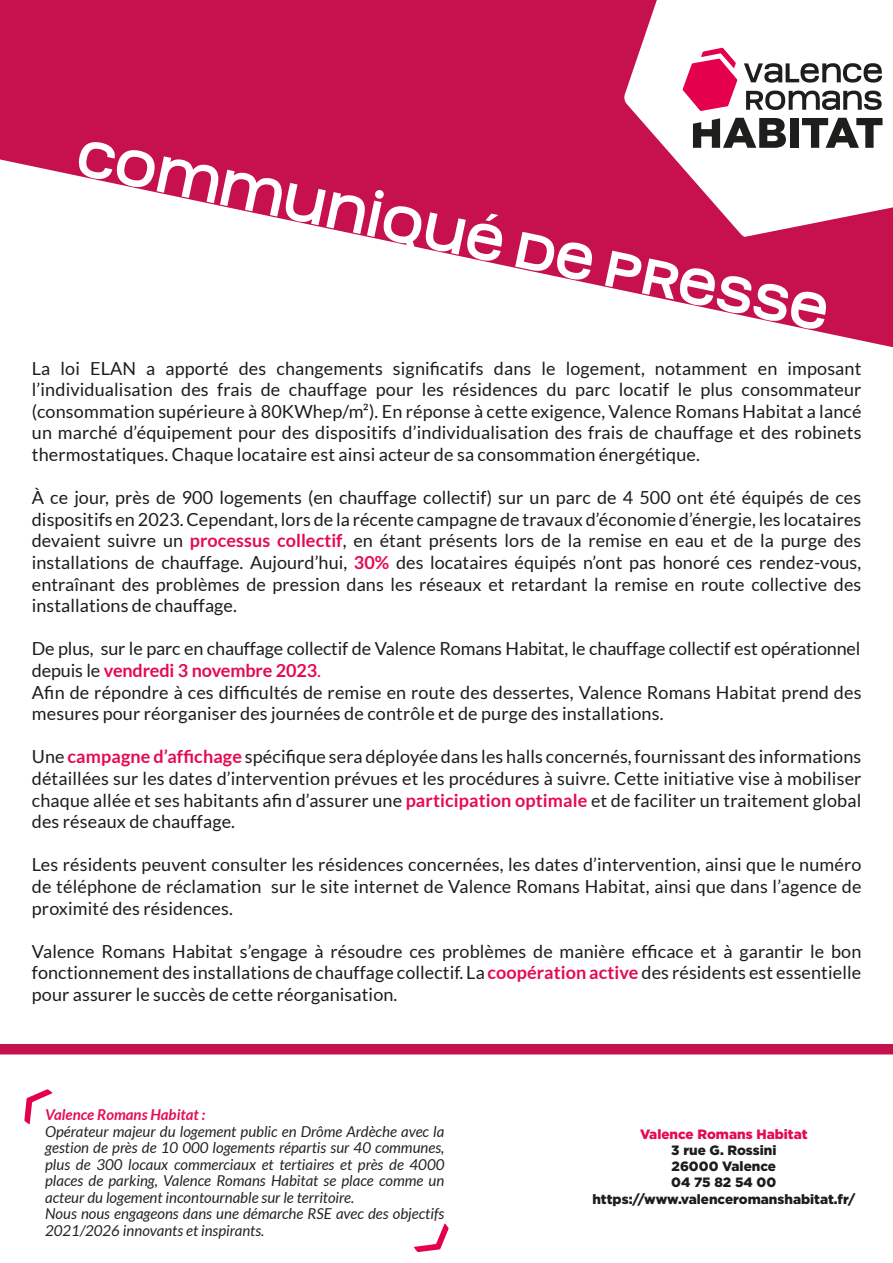
<style>
.page{position:relative;width:893px;height:1263px;background:#fff}
.page>*{position:absolute;margin:0;border:0;box-sizing:border-box;transform-origin:0 0}
.t1{font:18px/21.6px "Lato";letter-spacing:.01em;color:#1d1d1b;text-align:justify}
.t2{font:italic 15px/16.5px "Lato";color:#1d1d1b}
.t3{font:italic 700 15px "Lato";color:#e5054f}
.t4{font:900 13.5px/16.2px "Gotham";color:#1d1d1b;text-align:center}
.t5{font:900 13.5px "Gotham";color:#e50a50}
.s1{font-weight:700;color:#e50a50}
.s2{color:#e50a50}
</style>
<div class="page">
<svg style="left:0;top:0;width:893px;height:348px"></svg>
<svg style="left:78px;top:141px;width:424px;height:120px"></svg>
<svg style="left:515px;top:232px;width:77px;height:48px"></svg>
<svg style="left:605px;top:251px;width:221px;height:78px"></svg>
<svg style="left:414px;top:1223px;width:35px;height:29px"></svg>
<div style="left:0;top:1044px;width:893px;height:10px;background:#c6114f"></div>
<svg style="left:24px;top:1089px;width:28px;height:35px"></svg>
<p class="t1" style="left:32px;top:357px;width:831px">La loi ELAN a apporté des changements significatifs dans le logement, notamment en imposant l’individualisation des frais de chauffage pour les résidences du parc locatif le plus consommateur (consommation supérieure à 80KWhep/m²). En réponse à cette exigence, Valence Romans Habitat a lancé un marché d’équipement pour des dispositifs d’individualisation des frais de chauffage et des robinets thermostatiques. Chaque locataire est ainsi acteur de sa consommation énergétique.</p>
<p class="t1" style="left:32px;top:487px;width:831px">À ce jour, près de 900 logements (en chauffage collectif) sur un parc de 4 500 ont été équipés de ces dispositifs en 2023. Cependant, lors de la récente campagne de travaux d’économie d’énergie, les locataires devaient suivre un <span class="s1">processus collectif</span>, en étant présents lors de la remise en eau et de la purge des installations de chauffage. Aujourd’hui, <span class="s1">30%</span> des locataires équipés n’ont pas honoré ces rendez-vous, entraînant des problèmes de pression dans les réseaux et retardant la remise en route collective des installations de chauffage.</p>
<p class="t1" style="left:32px;top:638px;width:831px;text-align:left">De plus, sur le parc en chauffage collectif de Valence Romans Habitat, le chauffage collectif est opérationnel depuis le <span class="s1">vendredi 3 novembre 2023</span><span class="s2">.<br></span>Afin de répondre à ces difficultés de remise en route des dessertes, Valence Romans Habitat prend des mesures pour réorganiser des journées de contrôle et de purge des installations.</p>
<p class="t1" style="left:32px;top:746px;width:831px">Une <span class="s1">campagne d’affichage</span> spécifique sera déployée dans les halls concernés, fournissant des informations détaillées sur les dates d’intervention prévues et les procédures à suivre. Cette initiative vise à mobiliser chaque allée et ses habitants afin d’assurer une <span class="s1">participation optimale</span> et de faciliter un traitement global des réseaux de chauffage.</p>
<p class="t1" style="left:32px;top:854px;width:831px">Les résidents peuvent consulter les résidences concernées, les dates d’intervention, ainsi que le numéro de téléphone de réclamation sur le site internet de Valence Romans Habitat, ainsi que dans l’agence de proximité des résidences.</p>
<p class="t1" style="left:32px;top:940px;width:831px">Valence Romans Habitat s’engage à résoudre ces problèmes de manière efficace et à garantir le bon fonctionnement des installations de chauffage collectif. La <span class="s1">coopération active</span> des résidents est essentielle pour assurer le succès de cette réorganisation.</p>
<p class="t3" style="left:45px;top:1106px;width:162px">Valence Romans Habitat :</p>
<p class="t2" style="left:45px;top:1123px;width:401px">Opérateur majeur du logement public en Drôme Ardèche avec la gestion de près de 10 000 logements répartis sur 40 communes, plus de 300 locaux commerciaux et tertiaires et près de 4000 places de parking, Valence Romans Habitat se place comme un acteur du logement incontournable sur le territoire.<br>Nous nous engageons dans une démarche RSE avec des objectifs 2021/2026 innovants et inspirants.</p>
<p class="t5" style="left:640px;top:1126px;width:169px">Valence Romans Habitat</p>
<p class="t4" style="left:592px;top:1142px;width:264px">3 rue G. Rossini<br>26000 Valence<br>04 75 82 54 00 https://www.valenceromanshabitat.fr/</p>
</div>
